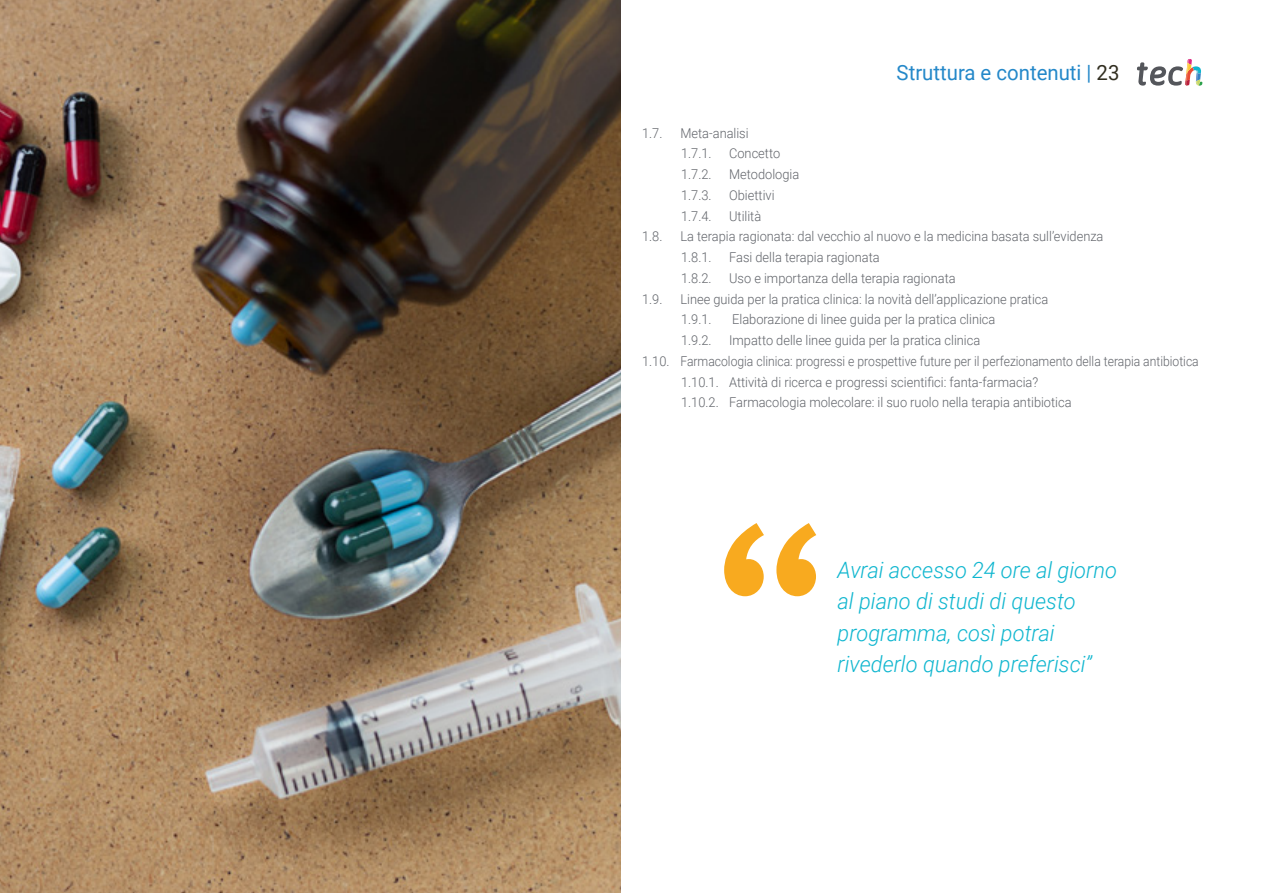
<style>
.page{position:relative;width:1263px;height:893px;background:#fff}
.page>*{position:absolute;margin:0;border:0;box-sizing:border-box;transform-origin:0 0}
.t1{font:italic 300 22.5px/31.5px "Roboto";color:#0fb6cf}
.t2{font:21px "Roboto";color:#2488c9}
.t3{font:300 13.5px/20.7px "Roboto";color:#61646a;scale:.95 1}
.s1{color:#312e20}
</style>
<div class="page">
<img style="left:0;top:0;width:621px;height:893px">
<svg style="left:724px;top:523px;width:92px;height:73px"></svg>
<svg style="left:1137px;top:59px;width:65px;height:27px"></svg>
<p class="t3" style="left:642px;top:122px;width:23px">1.7.</p>
<p class="t3" style="left:680px;top:122px;width:73px">Meta-analisi<br>1.7.1.</p>
<p class="t3" style="left:729px;top:143px;width:55px">Concetto</p>
<p class="t3" style="left:681px;top:164px;width:34px">1.7.2.</p>
<p class="t3" style="left:729px;top:164px;width:75px">Metodologia</p>
<p class="t3" style="left:681px;top:184px;width:34px">1.7.3.</p>
<p class="t3" style="left:729px;top:184px;width:49px">Obiettivi</p>
<p class="t3" style="left:681px;top:205px;width:34px">1.7.4.</p>
<p class="t3" style="left:729px;top:205px;width:35px">Utilità</p>
<h2 class="t2" style="left:897px;top:57px;width:224px">Struttura e contenuti | <span class="s1">23</span></h2>
<p class="t3" style="left:642px;top:226px;width:23px">1.8.</p>
<p class="t3" style="left:680px;top:226px;width:447px">La terapia ragionata: dal vecchio al nuovo e la medicina basata sull’evidenza<br>1.8.1.</p>
<p class="t3" style="left:729px;top:247px;width:160px">Fasi della terapia ragionata</p>
<p class="t3" style="left:681px;top:267px;width:34px">1.8.2.</p>
<p class="t3" style="left:729px;top:267px;width:240px">Uso e importanza della terapia ragionata</p>
<p class="t3" style="left:642px;top:288px;width:23px">1.9.</p>
<p class="t3" style="left:680px;top:288px;width:389px">Linee guida per la pratica clinica: la novità dell’applicazione pratica<br>1.9.1.</p>
<p class="t3" style="left:732px;top:309px;width:279px">Elaborazione di linee guida per la pratica clinica</p>
<p class="t3" style="left:681px;top:330px;width:34px">1.9.2.</p>
<p class="t3" style="left:729px;top:330px;width:266px">Impatto delle linee guida per la pratica clinica</p>
<p class="t3" style="left:642px;top:350px;width:587px">1.10. Farmacologia clinica: progressi e prospettive future per il perfezionamento della terapia antibiotica</p>
<p class="t3" style="left:681px;top:371px;width:377px">1.10.1. Attività di ricerca e progressi scientifici: fanta-farmacia?</p>
<p class="t3" style="left:681px;top:392px;width:413px">1.10.2. Farmacologia molecolare: il suo ruolo nella terapia antibiotica</p>
<h1 class="t1" style="left:837px;top:553px;width:281px">Avrai accesso 24 ore al giorno al piano di studi di questo programma, così potrai rivederlo quando preferisci”</h1>
</div>
